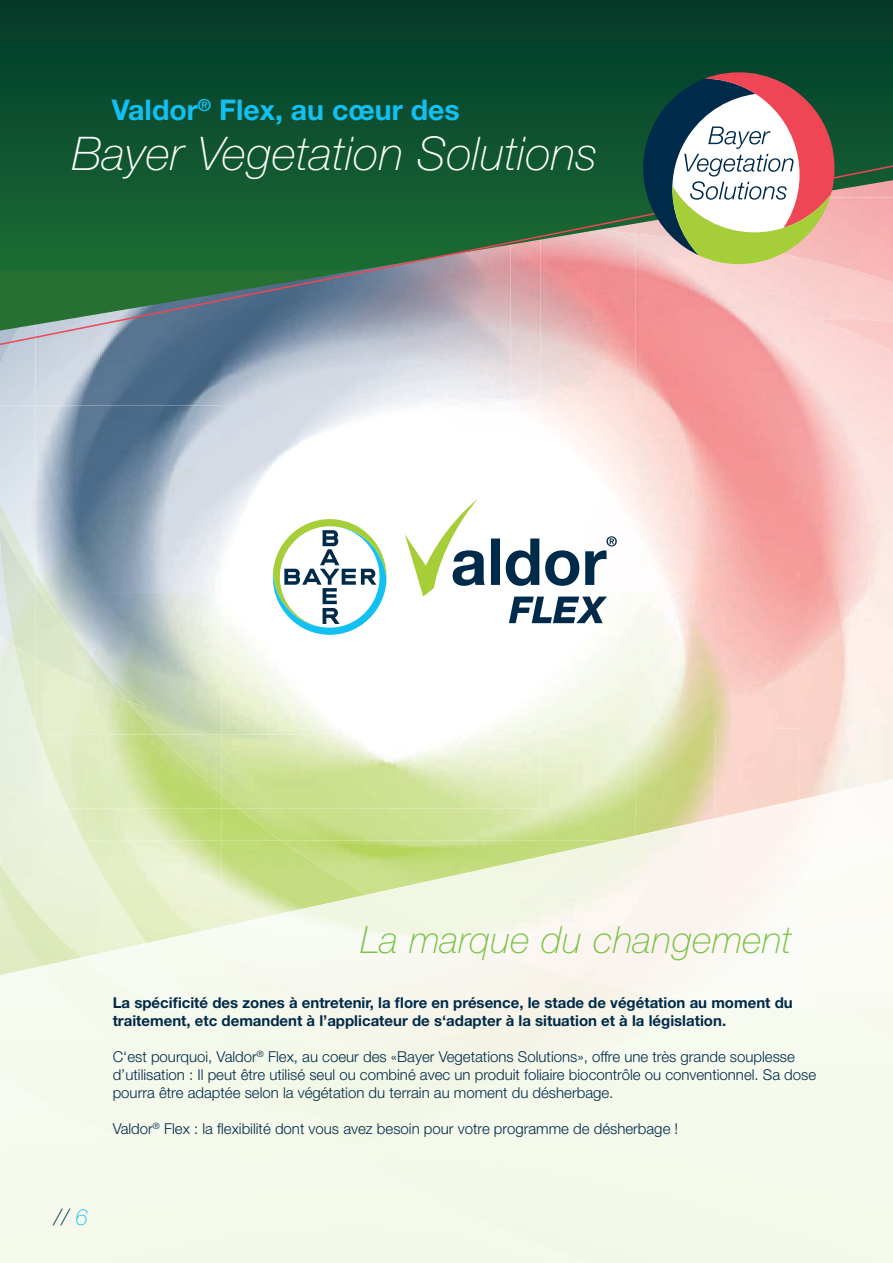
<style>
.page{position:relative;width:893px;height:1263px;background:#fff}
.page>*{position:absolute;margin:0;border:0;box-sizing:border-box;transform-origin:0 0}
.t1{font:italic 100 46.5px "Helvetica Neue LT Std";letter-spacing:.01em;color:#fff}
.t2{font:italic 100 37.5px "Helvetica Neue LT Std";letter-spacing:.01em;color:#79c142}
.t3{font:700 28.5px "Helvetica Neue LT Std";color:#12c0f2}
.t4{font:italic 100 22.5px "Helvetica Neue LT Std";color:#002a49}
.t5{font:300 15px/18px "Helvetica Neue LT Std";color:#002a49}
.t6{font:700 15px/18px "Helvetica Neue LT Std";color:#002a49}
.s1{color:#12c0f2}
</style>
<div class="page">
<img style="left:799px;top:580px;width:94px;height:199px">
<img style="left:775px;top:729px;width:24px;height:71px">
<img style="left:715px;top:593px;width:60px;height:207px">
<img style="left:0;top:637px;width:1px;height:226px">
<img style="left:139px;top:932px;width:8px;height:11px">
<img style="left:42px;top:932px;width:40px;height:25px">
<img style="left:1px;top:865px;width:41px;height:67px">
<img style="left:635px;top:729px;width:80px;height:89px">
<img style="left:84px;top:840px;width:137px;height:92px">
<img style="left:221px;top:840px;width:146px;height:55px">
<svg style="left:42px;top:919px;width:12px;height:13px"></svg>
<img style="left:281px;top:729px;width:354px;height:111px">
<img style="left:68px;top:808px;width:213px;height:32px">
<img style="left:0;top:365px;width:36px;height:137px">
<img style="left:0;top:502px;width:36px;height:25px">
<img style="left:15px;top:658px;width:21px;height:66px">
<img style="left:221px;top:729px;width:320px;height:79px">
<img style="left:42px;top:735px;width:179px;height:73px">
<img style="left:221px;top:794px;width:17px;height:14px">
<img style="left:36px;top:353px;width:475px;height:52px">
<img style="left:36px;top:405px;width:185px;height:167px">
<img style="left:36px;top:572px;width:237px;height:21px">
<svg style="left:36px;top:735px;width:6px;height:8px"></svg>
<img style="left:36px;top:593px;width:12px;height:142px">
<img style="left:48px;top:593px;width:463px;height:142px">
<img style="left:300px;top:593px;width:211px;height:136px">
<img style="left:0;top:593px;width:1px;height:44px">
<img style="left:0;top:527px;width:36px;height:66px">
<img style="left:5px;top:593px;width:31px;height:65px">
<svg style="left:36px;top:583px;width:12px;height:10px"></svg>
<img style="left:36px;top:593px;width:6px;height:69px">
<img style="left:87px;top:651px;width:61px;height:57px">
<img style="left:42px;top:596px;width:85px;height:105px">
<img style="left:0;top:353px;width:36px;height:12px">
<svg style="left:405px;top:499px;width:212px;height:124px"></svg>
<svg style="left:273px;top:519px;width:114px;height:116px"></svg>
<div style="left:778px;top:779px;width:115px;height:227px;background:#fcfbf6"></div>
<div style="left:420px;top:1125px;width:473px;height:138px;background:#f4f9e9"></div>
<div style="left:715px;top:800px;width:84px;height:208px;background:#fafbf6"></div>
<img style="left:715px;top:1003px;width:63px;height:5px">
<div style="left:715px;top:805px;width:60px;height:127px;background:#fdf3ef"></div>
<div style="left:198px;top:1125px;width:517px;height:62px;background:#f4f9ea"></div>
<div style="left:0;top:966px;width:353px;height:191px;background:#f5f9ed"></div>
<div style="left:219px;top:1031px;width:196px;height:114px;background:#f4f9ea"></div>
<div style="left:221px;top:1008px;width:350px;height:117px;background:#f4f8e9"></div>
<img style="left:82px;top:943px;width:65px;height:14px">
<div style="left:147px;top:932px;width:568px;height:76px;background:#f8f8ef"></div>
<div style="left:42px;top:957px;width:119px;height:51px;background:#f6faee"></div>
<img style="left:577px;top:957px;width:28px;height:24px">
<div style="left:525px;top:978px;width:65px;height:30px;background:#f6f3e9"></div>
<img style="left:367px;top:818px;width:348px;height:114px">
<img style="left:196px;top:927px;width:25px;height:5px">
<img style="left:221px;top:895px;width:223px;height:37px">
<img style="left:614px;top:836px;width:21px;height:4px">
<svg style="left:0;top:0;width:893px;height:353px;background:#416851"></svg>
<svg style="left:630px;top:68px;width:210px;height:196px"></svg>
<h3 class="t3" style="left:112px;top:92px;width:349px">Valdor<sup>®</sup> Flex, au cœur des</h3>
<h1 class="t1" style="left:72px;top:127px;width:527px">Bayer Vegetation Solutions</h1>
<h2 class="t2" style="left:360px;top:918px;width:433px">La marque du changement</h2>
<p class="t6" style="left:113px;top:993px;width:681px">La spécificité des zones à entretenir, la flore en présence, le stade de végétation au moment du traitement, etc demandent à l’applicateur de s‘adapter à la situation et à la législation.</p>
<p class="t5" style="left:113px;top:1047px;width:705px">C‘est pourquoi, Valdor<sup>®</sup> Flex, au coeur des «Bayer Vegetations Solutions», offre une très grande souplesse d’utilisation : Il peut être utilisé seul ou combiné avec un produit foliaire biocontrôle ou conventionnel. Sa dose pourra être adaptée selon la végétation du terrain au moment du désherbage.</p>
<p class="t5" style="left:113px;top:1119px;width:567px">Valdor<sup>®</sup> Flex : la flexibilité dont vous avez besoin pour votre programme de désherbage !</p>
<h3 class="t4" style="left:54px;top:1204px;width:36px">// <span class="s1">6</span></h3>
</div>
